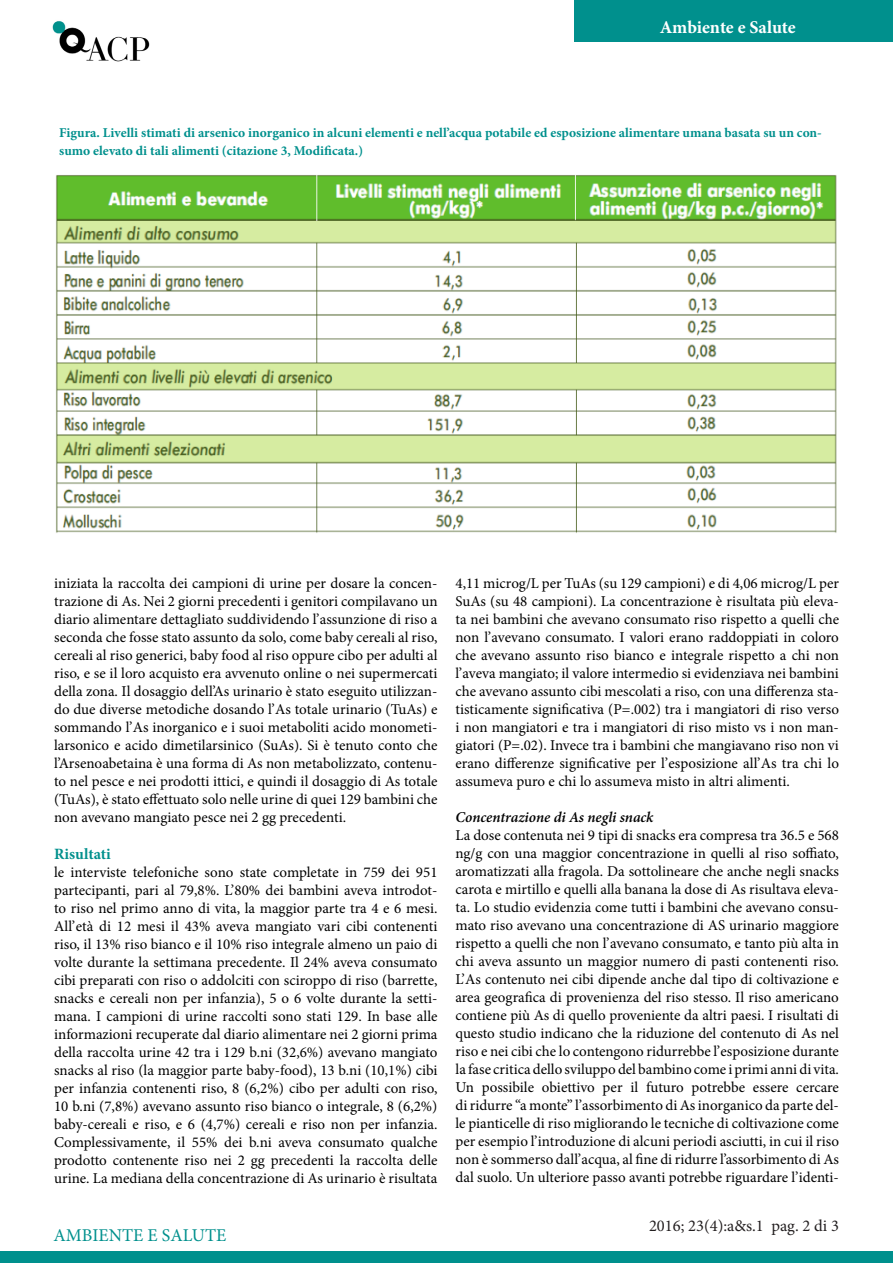
<style>
.page{position:relative;width:893px;height:1263px;background:#fff}
.page>*{position:absolute;margin:0;border:0;box-sizing:border-box;transform-origin:0 0}
.t1{font:700 18px "Minion Pro";letter-spacing:-.005em;color:#fff}
.t2{font:18px "Minion Pro";color:#00908d}
.t3{font:16.5px "Minion Pro";color:#231f20}
.t4{font:700 15.75px "Minion Pro";color:#00908d}
.t5{font:15px/18px "Minion Pro";color:#000;text-align:justify}
.t6{font:italic 600 15px "Minion Pro";letter-spacing:-.005em;color:#000}
.t7{font:700 13.5px/18px "Minion Pro";color:#00908d}
</style>
<div class="page">
<div style="left:0;top:1252px;width:893px;height:11px;background:#00908d"></div>
<div style="left:575px;top:0;width:318px;height:41px;background:#00908d"></div>
<img style="left:52px;top:21px;width:98px;height:41px">
<img style="left:56px;top:175px;width:781px;height:358px">
<p class="t1" style="left:660px;top:15px;width:138px">Ambiente e Salute</p>
<p class="t7" style="left:59px;top:124px;width:764px">Figura. Livelli stimati di arsenico inorganico in alcuni elementi e nell’acqua potabile ed esposizione alimentare umana basata su un con&shy;sumo elevato di tali alimenti (citazione 3, Modificata.)</p>
<p class="t5" style="left:54px;top:574px;width:385px">iniziata la raccolta dei campioni di urine per dosare la concen&shy;trazione di As. Nei 2 giorni precedenti i genitori compilavano un diario alimentare dettagliato suddividendo l’assunzione di riso a seconda che fosse stato assunto da solo, come baby cereali al riso, cereali al riso generici, baby food al riso oppure cibo per adulti al riso, e se il loro acquisto era avvenuto online o nei supermercati della zona. Il dosaggio dell’As urinario è stato eseguito utilizzan&shy;do due diverse metodiche dosando l’As totale urinario (TuAs) e sommando l’As inorganico e i suoi metaboliti acido monometi&shy;larsonico e acido dimetilarsinico (SuAs). Si è tenuto conto che l’Arsenoabetaina è una forma di As non metabolizzato, contenu&shy;to nel pesce e nei prodotti ittici, e quindi il dosaggio di As totale (TuAs), è stato effettuato solo nelle urine di quei 129 bambini che non avevano mangiato pesce nei 2 gg precedenti.</p>
<p class="t4" style="left:54px;top:843px;width:58px">Risultati</p>
<p class="t5" style="left:54px;top:863px;width:385px">le interviste telefoniche sono state completate in 759 dei 951 partecipanti, pari al 79,8%. L’80% dei bambini aveva introdot&shy;to riso nel primo anno di vita, la maggior parte tra 4 e 6 mesi.<br>All’età di 12 mesi il 43% aveva mangiato vari cibi contenenti riso, il 13% riso bianco e il 10% riso integrale almeno un paio di volte durante la settimana precedente. Il 24% aveva consumato cibi preparati con riso o addolciti con sciroppo di riso (barrette, snacks e cereali non per infanzia), 5 o 6 volte durante la setti&shy;mana. I campioni di urine raccolti sono stati 129. In base alle informazioni recuperate dal diario alimentare nei 2 giorni prima della raccolta urine 42 tra i 129 b.ni (32,6%) avevano mangiato snacks al riso (la maggior parte baby-food), 13 b.ni (10,1%) cibi per infanzia contenenti riso, 8 (6,2%) cibo per adulti con riso, 10 b.ni (7,8%) avevano assunto riso bianco o integrale, 8 (6,2%) baby-cereali e riso, e 6 (4,7%) cereali e riso non per infanzia.<br>Complessivamente, il 55% dei b.ni aveva consumato qualche prodotto contenente riso nei 2 gg precedenti la raccolta delle urine. La mediana della concentrazione di As urinario è risultata</p>
<p class="t2" style="left:53px;top:1223px;width:174px">AMBIENTE E SALUTE</p>
<p class="t5" style="left:455px;top:574px;width:385px">4,11 microg/L per TuAs (su 129 campioni) e di 4,06 microg/L per SuAs (su 48 campioni). La concentrazione è risultata più eleva&shy;ta nei bambini che avevano consumato riso rispetto a quelli che non l’avevano consumato. I valori erano raddoppiati in coloro che avevano assunto riso bianco e integrale rispetto a chi non l’aveva mangiato; il valore intermedio si evidenziava nei bambini che avevano assunto cibi mescolati a riso, con una differenza sta&shy;tisticamente significativa (P=.002) tra i mangiatori di riso verso i non mangiatori e tra i mangiatori di riso misto vs i non man&shy;giatori (P=.02). Invece tra i bambini che mangiavano riso non vi erano differenze significative per l’esposizione all’As tra chi lo assumeva puro e chi lo assumeva misto in altri alimenti.</p>
<p class="t6" style="left:455px;top:807px;width:200px">Concentrazione di As negli snack</p>
<p class="t5" style="left:455px;top:826px;width:385px">La dose contenuta nei 9 tipi di snacks era compresa tra 36.5 e 568 ng/g con una maggior concentrazione in quelli al riso soffiato, aromatizzati alla fragola. Da sottolineare che anche negli snacks carota e mirtillo e quelli alla banana la dose di As risultava eleva&shy;ta. Lo studio evidenzia come tutti i bambini che avevano consu&shy;mato riso avevano una concentrazione di AS urinario maggiore rispetto a quelli che non l’avevano consumato, e tanto più alta in chi aveva assunto un maggior numero di pasti contenenti riso.<br>L’As contenuto nei cibi dipende anche dal tipo di coltivazione e area geografica di provenienza del riso stesso. Il riso americano contiene più As di quello proveniente da altri paesi. I risultati di questo studio indicano che la riduzione del contenuto di As nel riso e nei cibi che lo contengono ridurrebbe l’esposizione durante la fase critica dello sviluppo del bambino come i primi anni di vita.<br>Un possibile obiettivo per il futuro potrebbe essere cercare di ridurre “a monte” l’assorbimento di As inorganico da parte del&shy;le pianticelle di riso migliorando le tecniche di coltivazione come per esempio l’introduzione di alcuni periodi asciutti, in cui il riso non è sommerso dall’acqua, al fine di ridurre l’assorbimento di As dal suolo. Un ulteriore passo avanti potrebbe riguardare l’identi-</p>
<p class="t3" style="left:649px;top:1214px;width:191px">2016; 23(4):a&amp;s.1 pag. 2 di 3</p>
</div>
